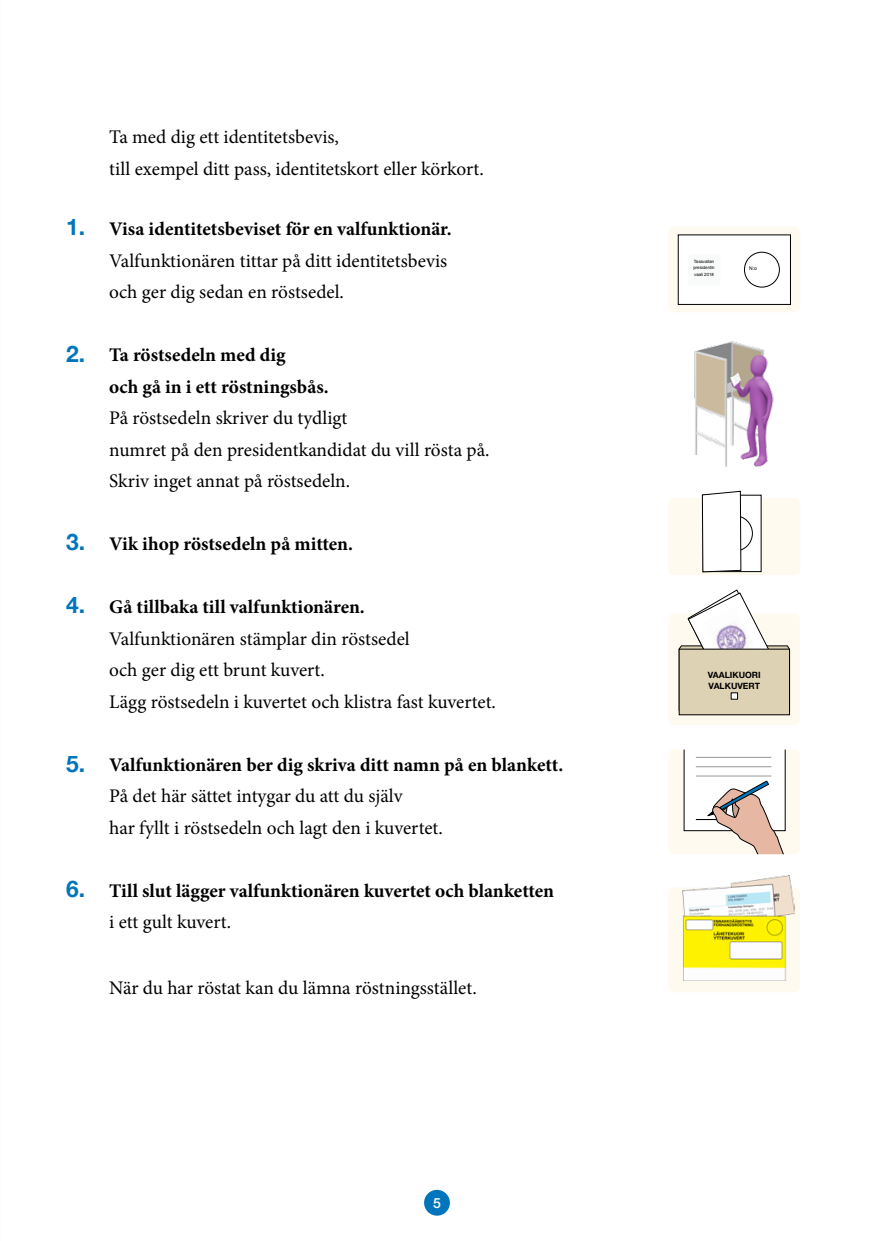
<style>
.page{position:relative;width:874px;height:1241px;background:#fff}
.page>*{position:absolute;margin:0;border:0;box-sizing:border-box;transform-origin:0 0}
.t1{font:700 22.75px "Helvetica Neue";color:#0075bc}
.t2{font:19.25px/31.5px "Minion Pro";color:#000}
.t3{font:700 19.25px/31.5px "Minion Pro";color:#000}
.t4{font:500 14px "Helvetica Neue LT Std";color:#fff}
.t5{font:700 8.75px/10.8px "Helvetica Neue LT Std";color:#000}
.t6{font:5.08px "Arial";color:#000}
.t7{font:4.38px/6.3px "Arial";color:#000;text-align:justify}
</style>
<div class="page">
<div style="left:668px;top:749px;width:131px;height:105px;background:#fffaef;border-radius:6px"></div>
<svg style="left:683px;top:749px;width:103px;height:105px"></svg>
<div style="left:668px;top:887px;width:131px;height:105px;background:#fffaef;border-radius:6px"></div>
<img style="left:682px;top:875px;width:112px;height:105px">
<div style="left:668px;top:227px;width:131px;height:85px;background:#fffaef;border-radius:6px"></div>
<div style="left:668px;top:498px;width:131px;height:77px;background:#fffaef;border-radius:6px"></div>
<div style="left:668px;top:613px;width:131px;height:112px;background:#fffaef;border-radius:6px"></div>
<svg style="left:679px;top:589px;width:110px;height:59px"></svg>
<img style="left:702px;top:606px;width:54px;height:42px">
<div style="left:678px;top:649px;width:111px;height:65px;background:#ded2b5"></div>
<svg style="left:730px;top:692px;width:7px;height:7px"></svg>
<img style="left:694px;top:341px;width:80px;height:126px">
<div style="left:678px;top:235px;width:112px;height:69px;background:#fff"></div>
<div style="left:677px;top:234px;width:113px;height:71px;border:1px solid #000"></div>
<div style="left:743px;top:252px;width:36px;height:35px;border:1px solid #000;border-radius:50%"></div>
<div style="left:687px;top:254px;width:33px;height:31px;background:#f9fafa;border-radius:4px"></div>
<div style="left:702px;top:495px;width:58px;height:76px;background:#fff"></div>
<div style="left:716px;top:515px;width:36px;height:36px;border:1px solid #000;border-radius:50%"></div>
<svg style="left:701px;top:490px;width:40px;height:82px"></svg>
<div style="left:424px;top:1189px;width:25px;height:26px;background:#0075bc;border-radius:50%"></div>
<p class="t2" style="left:109px;top:121px;width:376px">Ta med dig ett identitetsbevis,<br>till exempel ditt pass, identitetskort eller körkort.</p>
<p class="t1" style="left:66px;top:209px;width:20px">1.</p>
<p class="t3" style="left:109px;top:213px;width:344px">Visa identitetsbeviset för en valfunktionär.</p>
<p class="t2" style="left:109px;top:245px;width:339px">Valfunktionären tittar på ditt identitetsbevis och ger dig sedan en röstsedel.</p>
<p class="t7" style="left:693px;top:258px;width:23px">Tasavallan presidentin vaali 2018</p>
<p class="t6" style="left:748px;top:265px;width:9px">N:o</p>
<p class="t1" style="left:66px;top:336px;width:20px">2.</p>
<p class="t3" style="left:109px;top:339px;width:221px">Ta röstsedeln med dig<br>och gå in i ett röstningsbås.</p>
<p class="t2" style="left:109px;top:402px;width:381px">På röstsedeln skriver du tydligt<br>numret på den presidentkandidat du vill rösta på.<br>Skriv inget annat på röstsedeln.</p>
<p class="t1" style="left:66px;top:524px;width:20px">3.</p>
<p class="t3" style="left:109px;top:528px;width:245px">Vik ihop röstsedeln på mitten.</p>
<p class="t1" style="left:66px;top:587px;width:20px">4.</p>
<p class="t3" style="left:109px;top:591px;width:257px">Gå tillbaka till valfunktionären.</p>
<p class="t2" style="left:109px;top:622px;width:388px">Valfunktionären stämplar din röstsedel<br>och ger dig ett brunt kuvert.<br>Lägg röstsedeln i kuvertet och klistra fast kuvertet.</p>
<p class="t5" style="left:707px;top:669px;width:54px">VAALIKUORI<br>VALKUVERT</p>
<p class="t1" style="left:66px;top:745px;width:20px">5.</p>
<p class="t3" style="left:109px;top:748px;width:455px">Valfunktionären ber dig skriva ditt namn på en blankett.</p>
<p class="t2" style="left:109px;top:780px;width:335px">På det här sättet intygar du att du själv<br>har fyllt i röstsedeln och lagt den i kuvertet.</p>
<p class="t1" style="left:66px;top:870px;width:20px">6.</p>
<p class="t3" style="left:109px;top:874px;width:446px">Till slut lägger valfunktionären kuvertet och blanketten</p>
<p class="t2" style="left:109px;top:906px;width:123px">i ett gult kuvert.</p>
<p class="t2" style="left:109px;top:972px;width:369px">När du har röstat kan du lämna röstningsstället.</p>
<p class="t4" style="left:433px;top:1194px;width:9px">5</p>
</div>
